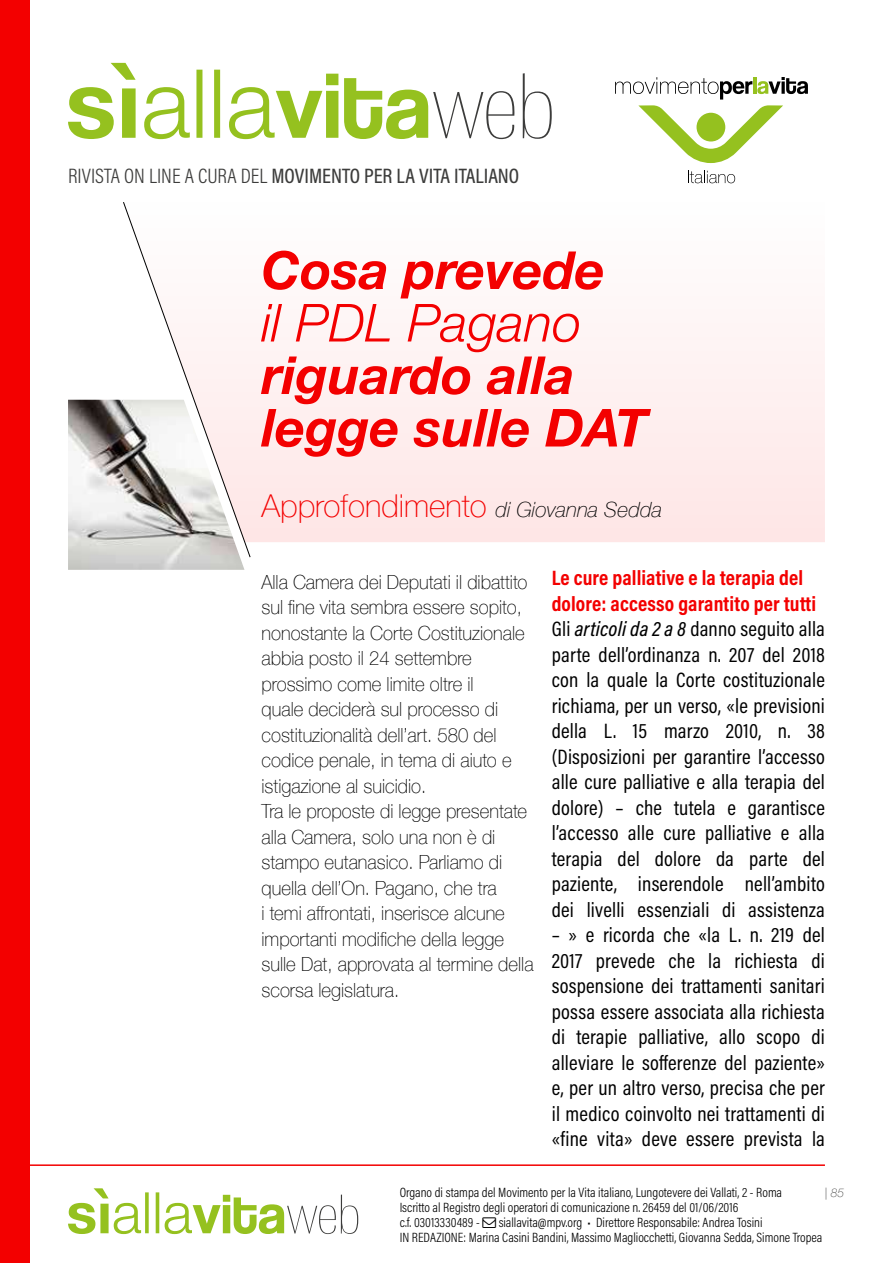
<style>
.page{position:relative;width:893px;height:1263px;background:#fff}
.page>*{position:absolute;margin:0;border:0;box-sizing:border-box;transform-origin:0 0}
.t1{font:italic 700 52.5px/52.5px "Helvetica Neue";color:#f30000}
.t2{font:italic 300 52.5px "Helvetica Neue";color:#f30000}
.t3{font:100 31.5px "Helvetica Neue";color:#f30000}
.t4{font:21px/25.5px "Acumin Pro Cond";letter-spacing:.01em;color:#000}
.t5{font:500 21px "Acumin Pro Cond";color:#3c3c3b}
.t6{font:100 19.5px/25.5px "Helvetica Neue";color:#000;scale:.95 1}
.t7{font:300 13.5px/15px "Acumin Pro Cond";color:#000}
.t8{font:italic 100 12px "Helvetica Neue";color:#3c3c3b}
.s1{font-weight:300}
.s2{font-style:italic;font-size:21px;color:#000}
.s3{font-weight:700;color:#f30000}
.s4{font-weight:500;font-style:italic}
</style>
<div class="page">
<svg style="left:68px;top:63px;width:484px;height:76px"></svg>
<svg style="left:615px;top:77px;width:193px;height:86px"></svg>
<svg style="left:688px;top:171px;width:47px;height:12px"></svg>
<svg style="left:68px;top:1188px;width:290px;height:46px"></svg>
<div style="left:251px;top:337px;width:574px;height:205px;background:#feeded"></div>
<svg style="left:123px;top:202px;width:128px;height:356px"></svg>
<hr style="left:0;top:1164px;width:825px;height:2px;background:#f30000">
<div style="left:0;top:0;width:30px;height:1263px;background:#f30000"></div>
<img style="left:68px;top:400px;width:176px;height:170px">
<p class="t5" style="left:68px;top:162px;width:453px"><span class="s1">RIVISTA ON LINE A CURA DEL</span> MOVIMENTO PER LA VITA ITALIANO</p>
<h1 class="t1" style="left:261px;top:245px;width:345px">Cosa prevede</h1>
<h1 class="t2" style="left:261px;top:281px;width:321px">il PDL Pagano</h1>
<h1 class="t1" style="left:261px;top:350px;width:387px">riguardo alla legge sulle DAT</h1>
<h2 class="t3" style="left:261px;top:482px;width:402px">Approfondimento <span class="s2">di Giovanna Sedda</span></h2>
<p class="t6" style="left:261px;top:568px;width:288px">Alla Camera dei Deputati il dibattito sul fine vita sembra essere sopito, nonostante la Corte Costituzionale abbia posto il 24 settembre prossimo come limite oltre il<br>quale deciderà sul processo di costituzionalità dell’art. 580 del codice penale, in tema di aiuto e istigazione al suicidio.<br>Tra le proposte di legge presentate alla Camera, solo una non è di stampo eutanasico. Parliamo di quella dell’On. Pagano, che tra<br>i temi affrontati, inserisce alcune importanti modifiche della legge sulle Dat, approvata al termine della scorsa legislatura.</p>
<p class="t4" style="left:552px;top:565px;width:275px"><span class="s3">Le cure palliative e la terapia del dolore: accesso garantito per tutti </span>Gli <span class="s4">articoli da 2 a 8</span> danno seguito alla parte dell’ordinanza n. 207 del 2018 con la quale la Corte costituzionale richiama, per un verso, «le previsioni della L. 15 marzo 2010, n. 38 (Disposizioni per garantire l’accesso alle cure palliative e alla terapia del dolore) – che tutela e garantisce l’accesso alle cure palliative e alla terapia del dolore da parte del paziente, inserendole nell’ambito dei livelli essenziali di assistenza</p>
<p class="t4" style="left:552px;top:922px;width:275px;text-align:justify">– » e ricorda che «la L. n. 219 del 2017 prevede che la richiesta di sospensione dei trattamenti sanitari possa essere associata alla richiesta di terapie palliative, allo scopo di alleviare le sofferenze del paziente» e, per un altro verso, precisa che per il medico coinvolto nei trattamenti di «fine vita» deve essere prevista la</p>
<p class="t7" style="left:400px;top:1184px;width:384px">Organo di stampa del Movimento per la Vita italiano, Lungotevere dei Vallati, 2 - Roma<br>Iscritto al Registro degli operatori di comunicazione n. 26459 del 01/06/2016<br>c.f. 03013330489 -</p>
<p class="t8" style="left:825px;top:1183px;width:21px">| 85</p>
<p class="t7" style="left:400px;top:1214px;width:424px;text-indent:99px">siallavita@mpv.org • Direttore Responsabile: Andrea Tosini<br>IN REDAZIONE: Marina Casini Bandini, Massimo Magliocchetti, Giovanna Sedda, Simone Tropea</p>
</div>
